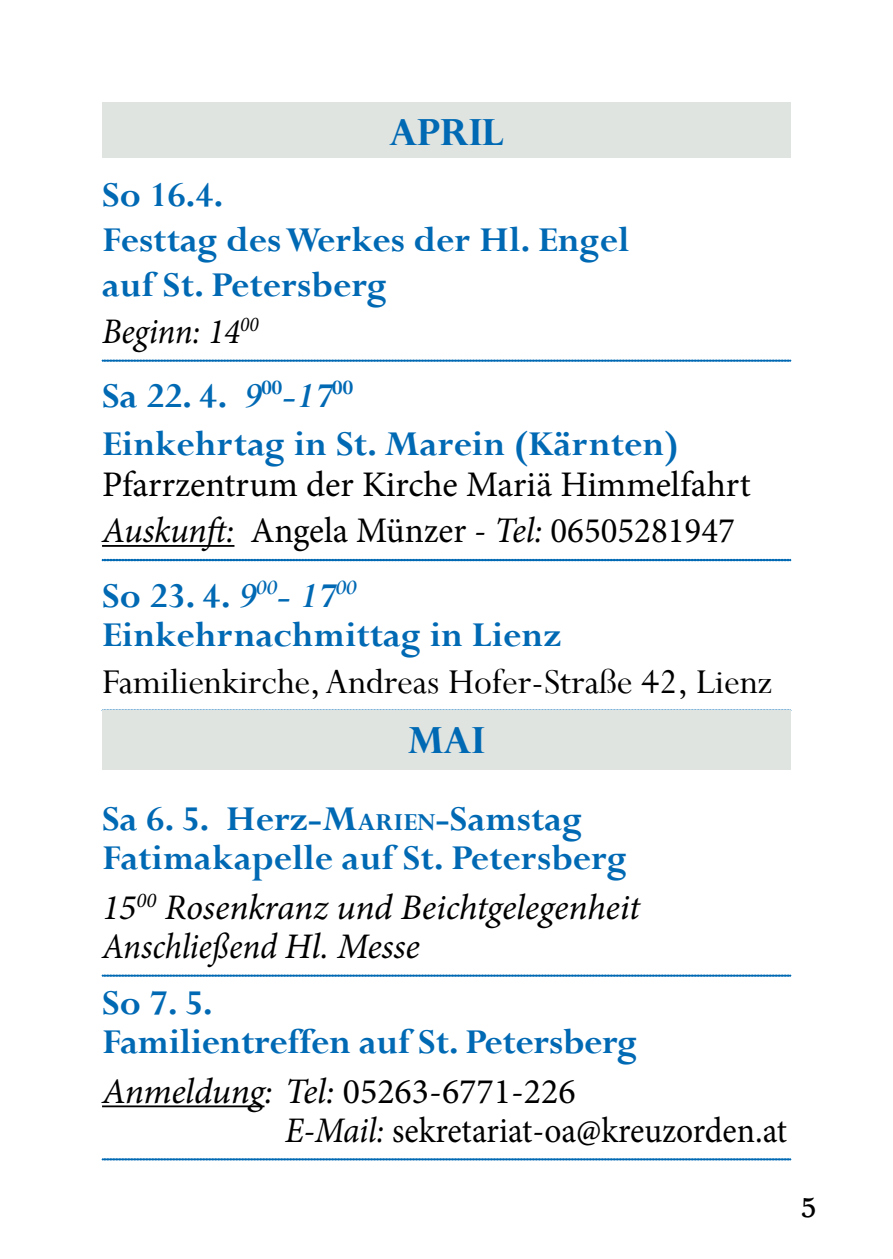
<style>
.page{position:relative;width:893px;height:1259px;background:#fff}
.page>*{position:absolute;margin:0;border:0;box-sizing:border-box;transform-origin:0 0}
.t1{font:700 39px/38.7px "Perpetua";color:#0069b4}
.t2{font:39px "Perpetua";color:#000}
.t3{font:36px/45.9px "Minion Pro";color:#000}
.t4{font:italic 36px/38.7px "Minion Pro";letter-spacing:-.005em;color:#000}
.t5{font:italic 36px "Minion Pro";letter-spacing:-.005em;color:#000;scale:.93 1}
.t6{font:700 36px "Perpetua Titling";color:#0069b4}
.t7{font:33px "Nyala";color:#000}
.s1{font-style:italic}
.s2{font-style:inherit}
.s3{font-size:27.3px}
</style>
<div class="page">
<svg style="left:102px;top:360px;width:689px;height:1px"></svg>
<svg style="left:102px;top:559px;width:689px;height:2px"></svg>
<hr style="left:102px;top:545px;width:132px;height:2px;background:#000">
<svg style="left:102px;top:975px;width:689px;height:1px"></svg>
<hr style="left:102px;top:1105px;width:162px;height:2px;background:#000">
<svg style="left:102px;top:1158px;width:689px;height:2px"></svg>
<div style="left:102px;top:102px;width:689px;height:55px;background:#e0e4e1"></div>
<div style="left:102px;top:710px;width:689px;height:59px;background:#e0e4e1"></div>
<p class="t6" style="left:389px;top:109px;width:116px">April</p>
<p class="t1" style="left:102px;top:172px;width:529px;line-height:44.7px">So 16.4.<br>Festtag des Werkes der Hl. Engel auf St. Petersberg</p>
<p class="t5" style="left:102px;top:307px;width:170px">Beginn: 14<sup>00</sup></p>
<p class="t1" style="left:102px;top:372px;width:578px;line-height:47.4px">Sa 22. 4. <span class="s1">9</span><sup>00</sup><span class="s1">-17</span><sup>00<br></sup>Einkehrtag in St. Marein (Kärnten)</p>
<p class="t3" style="left:102px;top:462px;width:650px">Pfarrzentrum der Kirche Mariä Himmelfahrt<br><span class="s1">Auskunft:</span> Angela Münzer - <span class="s1">Tel:</span> 06505281947</p>
<p class="t1" style="left:102px;top:575px;width:461px">So 23. 4. <span class="s1">9</span><sup>00</sup><span class="s1">- 17</span><sup>00<br></sup>Einkehrnachmittag in Lienz</p>
<p class="t2" style="left:102px;top:657px;width:672px">Familienkirche, Andreas Hofer-Straße 42, Lienz</p>
<p class="t6" style="left:408px;top:717px;width:78px">Mai</p>
<p class="t1" style="left:102px;top:799px;width:526px">Sa 6. 5. Herz-<span class="s2">M</span><span class="s3">ARIEN</span>-Samstag<br>Fatimakapelle auf St. Petersberg</p>
<p class="t4" style="left:102px;top:888px;width:540px">15<sup>00</sup> Rosenkranz und Beichtgelegenheit<br>Anschließend Hl. Messe</p>
<p class="t1" style="left:102px;top:982px;width:537px">So 7. 5.<br>Familientreffen auf St. Petersberg</p>
<p class="t3" style="left:285px;top:1072px;width:503px;line-height:38.7px;text-indent:-183px"><span class="s1">Anmeldung: Tel:</span> 05263-6771-226<br><span class="s1">E-Mail:</span> sekretariat-oa@kreuzorden.at</p>
<p class="t7" style="left:801px;top:1184px;width:17px">5</p>
</div>
